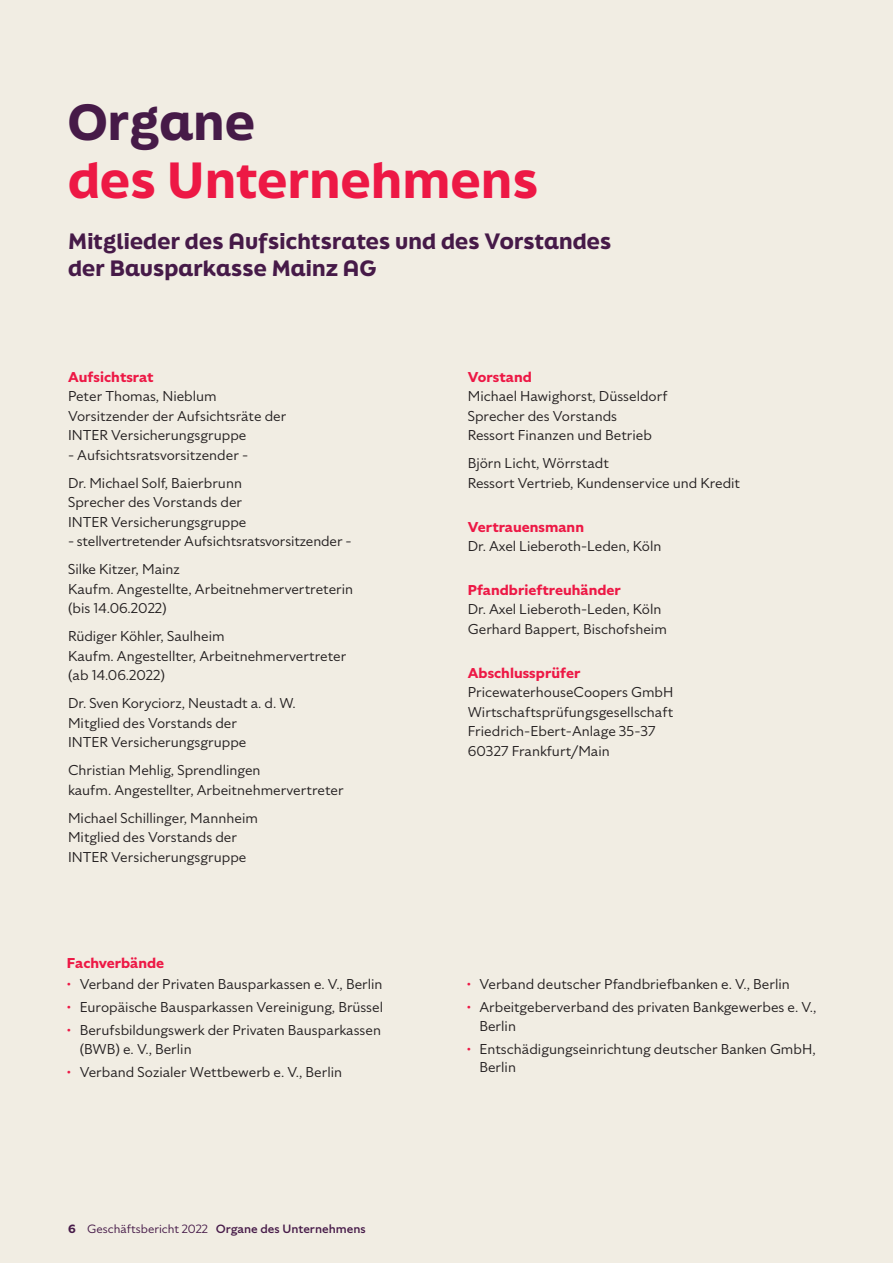
<style>
.page{position:relative;width:893px;height:1263px;background:#f1ede3}
.page>*{position:absolute;margin:0;border:0;box-sizing:border-box;transform-origin:0 0}
.Big_Head___Red{font:900 48px "Final Six";letter-spacing:.01em;color:#ed1845}
.Big_Head_-_White{font:900 48px "Final Six";letter-spacing:.01em;color:#461a48}
.Zwischenhead_Big_-_R{font:900 21px/27px "Final Six";letter-spacing:.01em;color:#461a48}
.Copy{font:14.25px/19.5px "Specter";color:#231f20}
.Zwischenhead_Small{font:14.25px/19.5px "Specter";color:#231f20}
.Copy_-_Aufz{font:14.25px/18.8px "Specter";color:#231f20}
.Zwischenhead_Small-2{font:700 14.25px "Specter";color:#ed1845}
.t1{font:500 12px "Specter";color:#461a48}
.t2{font:700 12px "Specter";color:#461a48}
.s1{font-weight:700;color:#ed1845}
.s2{color:#ed1845}
.s3{font-weight:400}
</style>
<div class="page">
<p class="Big_Head_-_White" style="left:68px;top:87px;width:188px">Organe</p>
<p class="Big_Head___Red" style="left:68px;top:145px;width:472px">des Unternehmens</p>
<p class="Zwischenhead_Big_-_R" style="left:68px;top:227px;width:545px">Mitglieder des Aufsichtsrates und des Vorstandes der Bausparkasse Mainz AG</p>
<p class="Zwischenhead_Small" style="left:68px;top:367px;width:220px"><span class="s1">Aufsichtsrat<br></span>Peter Thomas, Nieblum<br>Vorsitzender der Aufsichtsräte der<br>INTER Versicherungsgruppe</p>
<p class="Zwischenhead_Small" style="left:68px;top:445px;width:182px">- Aufsichtsratsvorsitzender -</p>
<p class="Copy" style="left:68px;top:473px;width:180px">Dr. Michael Solf, Baierbrunn<br>Sprecher des Vorstands der<br>INTER Versicherungsgruppe</p>
<p class="Copy" style="left:68px;top:531px;width:285px">- stellvertretender Aufsichtsratsvorsitzender -</p>
<p class="Copy" style="left:68px;top:559px;width:287px">Silke Kitzer, Mainz<br>Kaufm. Angestellte, Arbeitnehmervertreterin (bis 14.06.2022)</p>
<p class="Copy" style="left:68px;top:626px;width:280px">Rüdiger Köhler, Saulheim<br>Kaufm. Angestellter, Arbeitnehmervertreter (ab 14.06.2022)</p>
<p class="Copy" style="left:68px;top:693px;width:229px">Dr. Sven Koryciorz, Neustadt a. d. W.<br>Mitglied des Vorstands der<br>INTER Versicherungsgruppe</p>
<p class="Copy" style="left:68px;top:760px;width:277px">Christian Mehlig, Sprendlingen<br>kaufm. Angestellter, Arbeitnehmervertreter</p>
<p class="Copy" style="left:68px;top:808px;width:191px">Michael Schillinger, Mannheim<br>Mitglied des Vorstands der<br>INTER Versicherungsgruppe</p>
<p class="Zwischenhead_Small-2" style="left:67px;top:953px;width:99px">Fachverbände</p>
<p class="Copy_-_Aufz" style="left:67px;top:974px;width:317px"><span class="s2">•</span> Verband der Privaten Bausparkassen e. V., Berlin</p>
<p class="Copy_-_Aufz" style="left:67px;top:997px;width:318px"><span class="s2">•</span> Europäische Bausparkassen Vereinigung, Brüssel</p>
<p class="Copy_-_Aufz" style="left:80px;top:1020px;width:303px;text-indent:-13px"><span class="s2">•</span> Berufsbildungswerk der Privaten Bausparkassen (BWB) e. V., Berlin</p>
<p class="Copy_-_Aufz" style="left:67px;top:1062px;width:277px"><span class="s2">•</span> Verband Sozialer Wettbewerb e. V., Berlin</p>
<p class="t2" style="left:68px;top:1221px;width:9px">6</p>
<p class="t1" style="left:87px;top:1221px;width:280px"><span class="s3">Geschäftsbericht 2022</span> Organe des Unternehmens</p>
<p class="Zwischenhead_Small" style="left:468px;top:367px;width:202px"><span class="s1">Vorstand<br></span>Michael Hawighorst, Düsseldorf<br>Sprecher des Vorstands<br>Ressort Finanzen und Betrieb</p>
<p class="Copy" style="left:468px;top:453px;width:274px">Björn Licht, Wörrstadt<br>Ressort Vertrieb, Kundenservice und Kredit</p>
<p class="Zwischenhead_Small" style="left:468px;top:517px;width:195px"><span class="s1">Vertrauensmann<br></span>Dr. Axel Lieberoth-Leden, Köln</p>
<p class="Zwischenhead_Small" style="left:468px;top:580px;width:201px"><span class="s1">Pfandbrieftreuhänder<br></span>Dr. Axel Lieberoth-Leden, Köln<br>Gerhard Bappert, Bischofsheim</p>
<p class="Zwischenhead_Small" style="left:468px;top:663px;width:207px"><span class="s1">Abschlussprüfer<br></span>PricewaterhouseCoopers GmbH<br>Wirtschaftsprüfungsgesellschaft<br>Friedrich-Ebert-Anlage 35-37<br>60327 Frankfurt/Main</p>
<p class="Copy_-_Aufz" style="left:467px;top:974px;width:325px"><span class="s2">•</span> Verband deutscher Pfandbriefbanken e. V., Berlin</p>
<p class="Copy_-_Aufz" style="left:479px;top:997px;width:339px;text-indent:-13px"><span class="s2">•</span> Arbeitgeberverband des privaten Bankgewerbes e. V.,<br>Berlin</p>
<p class="Copy_-_Aufz" style="left:479px;top:1039px;width:338px;text-indent:-13px"><span class="s2">•</span> Entschädigungseinrichtung deutscher Banken GmbH,<br>Berlin</p>
</div>
